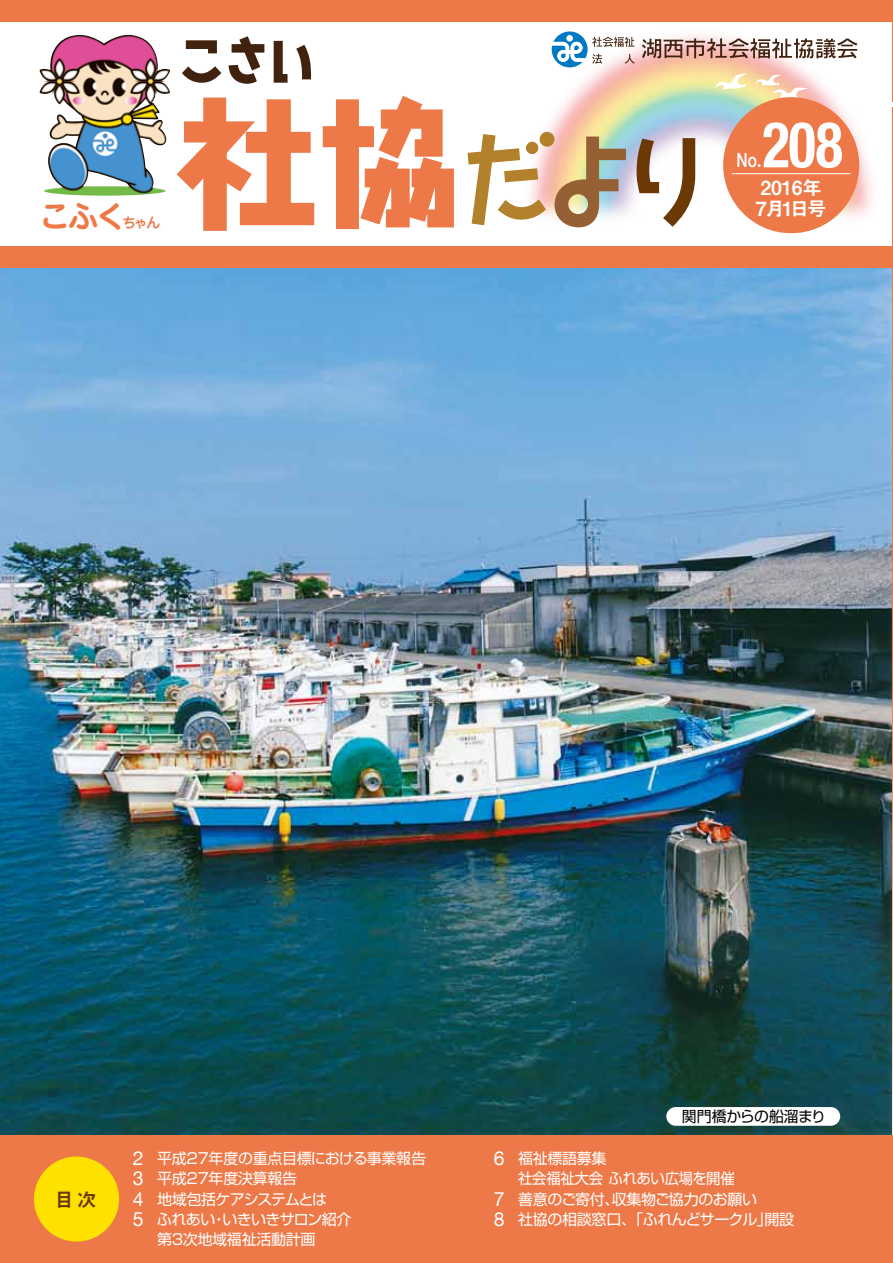
<style>
.page{position:relative;width:893px;height:1263px;background:#fff}
.page>*{position:absolute;margin:0;border:0;box-sizing:border-box;transform-origin:0 0}
.t1{font:700 condensed 63.45px "Helvetica Neue";color:#fff;scale:.89 1}
.t2{font:700 30.3px "Jun 501 Pro";color:#ee7948}
.t3{font:19.5px/21px "Midashi Go Pro MB31";letter-spacing:-.02em;color:#fff}
.t4{font:19.5px/20.2px "Helvetica Neue";color:#fff;text-align:justify}
.t5{font:500 19.5px "Helvetica Neue";color:#fff;scale:.8 1}
.t6{font:19.5px "Midashi Go Pro MB31";color:#6a3906}
.t7{font:15px/20.2px "Shin Go Pro";letter-spacing:-.02em;color:#fff}
.t8{font:15px "Shin Go Pro";letter-spacing:-.02em;color:#fff;scale:.96 1}
.t9{font:15px "Shin Go Pro";letter-spacing:-.07em;color:#fff}
.t10{font:15px "Shin Go Pro";letter-spacing:-.05em;color:#fff}
.t11{font:14.85px "Shin Go Pro";letter-spacing:-.01em;color:#000}
.s1{font-family:"Jun 34 Pro";font-weight:500;font-size:14.25px}
</style>
<div class="page">
<img style="left:0;top:268px;width:892px;height:867px">
<svg style="left:892px;top:268px;width:1px;height:867px"></svg>
<div style="left:0;top:0;width:893px;height:21px;background:#ee7948"></div>
<div style="left:0;top:1135px;width:893px;height:128px;background:#ee7948"></div>
<img style="left:485px;top:21px;width:408px;height:225px">
<svg style="left:715px;top:73px;width:33px;height:18px"></svg>
<svg style="left:755px;top:74px;width:53px;height:27px"></svg>
<div style="left:0;top:246px;width:893px;height:22px;background:#ee7948"></div>
<svg style="left:177px;top:98px;width:137px;height:133px"></svg>
<svg style="left:323px;top:96px;width:131px;height:133px"></svg>
<svg style="left:555px;top:137px;width:71px;height:90px;background:#bfa98c"></svg>
<svg style="left:539px;top:131px;width:16px;height:16px"></svg>
<svg style="left:468px;top:134px;width:78px;height:91px"></svg>
<svg style="left:636px;top:138px;width:59px;height:89px"></svg>
<svg style="left:182px;top:40px;width:39px;height:43px"></svg>
<svg style="left:229px;top:36px;width:35px;height:48px"></svg>
<svg style="left:274px;top:41px;width:37px;height:42px"></svg>
<div style="left:723px;top:97px;width:136px;height:136px;background:#ee7948;border-radius:50%"></div>
<hr style="left:732px;top:173px;width:119px;height:1px;background:#fff">
<div style="left:34px;top:1156px;width:85px;height:85px;background:#ffe100;border-radius:50%"></div>
<svg style="left:552px;top:31px;width:83px;height:36px"></svg>
<svg style="left:642px;top:38px;width:215px;height:20px"></svg>
<img style="left:39px;top:34px;width:131px;height:162px">
<div style="left:666px;top:1107px;width:174px;height:19px;background:#fff;border-radius:9px"></div>
<h2 class="t2" style="left:40px;top:193px;width:122px">こふく<span class="s1">ちゃん</span></h2>
<h1 class="t1" style="left:763px;top:106px;width:91px">208</h1>
<h3 class="t5" style="left:736px;top:149px;width:33px">No.</h3>
<h3 class="t3" style="left:756px;top:175px;width:72px">2016年<br>月7 日号</h3>
<h3 class="t3" style="left:782px;top:196px;width:12px">1</h3>
<h3 class="t6" style="left:55px;top:1184px;width:44px">目次</h3>
<p class="t11" style="left:682px;top:1104px;width:146px">関門橋からの船溜まり</p>
<h3 class="t4" style="left:133px;top:1148px;width:12px">2<br>3<br>4<br>5</h3>
<h3 class="t4" style="left:494px;top:1138px;width:12px;line-height:40.5px">6<br>7</h3>
<p class="t7" style="left:157px;top:1146px;width:270px">平成27年度の重点目標における事業報告</p>
<p class="t7" style="left:157px;top:1167px;width:142px">平成27年度決算報告</p>
<p class="t9" style="left:157px;top:1186px;width:172px">地域包括ケアシステムとは</p>
<p class="t10" style="left:223px;top:1207px;width:130px">いきいきサロン紹介</p>
<h3 class="t4" style="left:494px;top:1208px;width:12px">8</h3>
<p class="t7" style="left:157px;top:1207px;width:160px">ふれあい<br>第3次地域福祉活動計画</p>
<p class="t7" style="left:212px;top:1207px;width:16px">・</p>
<p class="t7" style="left:518px;top:1146px;width:90px">福祉標語募集</p>
<p class="t8" style="left:518px;top:1166px;width:227px">社会福祉大会ふれあい広場を開催</p>
<p class="t7" style="left:612px;top:1187px;width:147px">収集物ご協力のお願い</p>
<p class="t7" style="left:518px;top:1187px;width:103px">善意のご寄付、</p>
<p class="t7" style="left:518px;top:1207px;width:256px">社協の相談窓口、「ふれんどサークル」</p>
<p class="t7" style="left:764px;top:1207px;width:31px">開設</p>
</div>
